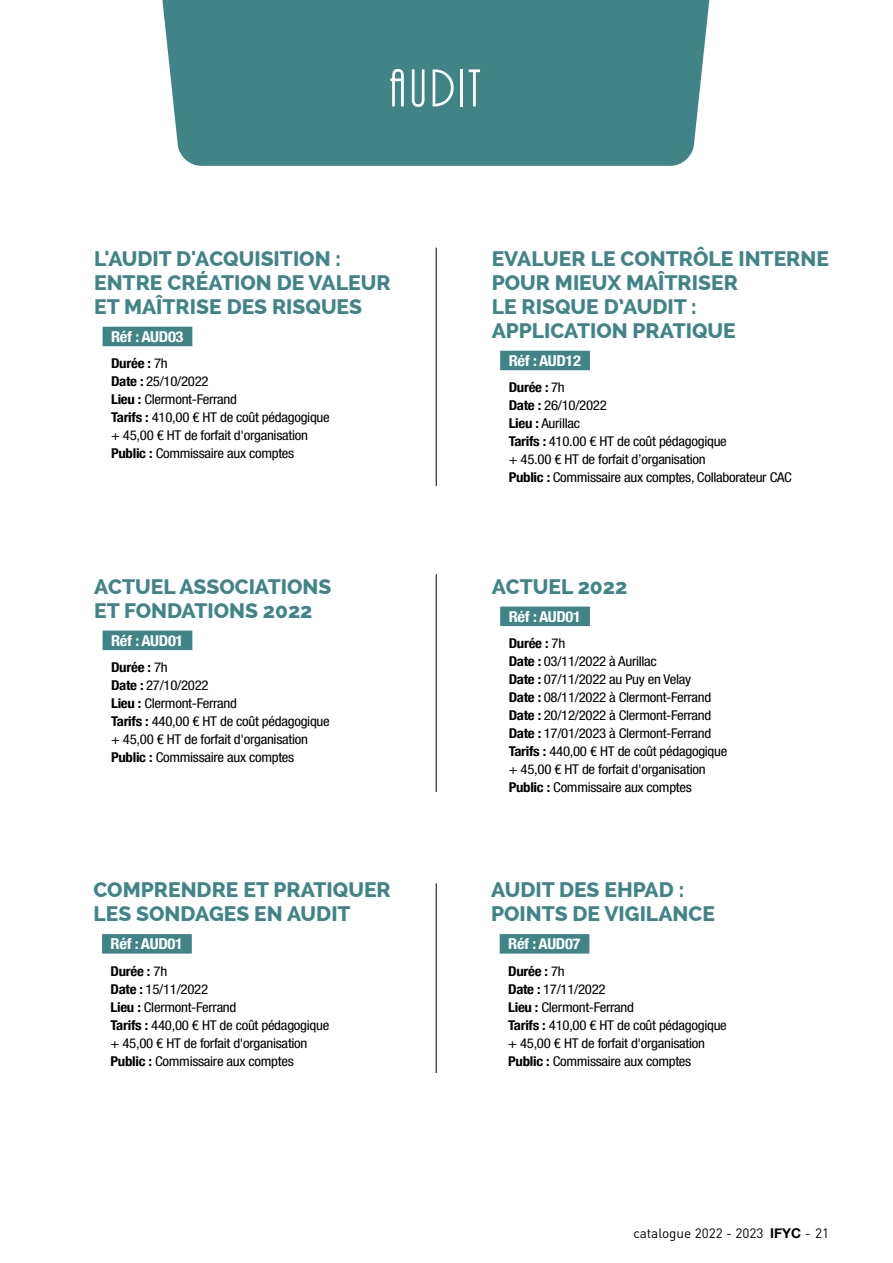
<style>
.page{position:relative;width:893px;height:1263px;background:#fff}
.page>*{position:absolute;margin:0;border:0;box-sizing:border-box;transform-origin:0 0}
.t1{font:55.5px "ARBONNIE";letter-spacing:.05em;color:#fff}
.t2{font:800 21px/24px "Raleway";color:#418488}
.t3{font:700 condensed 15px "Helvetica Neue";letter-spacing:-.02em;color:#fff;scale:1.1 1}
.t4{font:condensed 13.5px/18px "Helvetica Neue LT Std";letter-spacing:-.02em;color:#000;scale:1.1 1}
.t5{font:700 condensed 13.5px "Helvetica Neue";letter-spacing:-.02em;color:#000;scale:1.1 1}
.t6{font:13.5px "DIN";color:#000}
.s1{font-family:"Helvetica Neue LT Std";font-weight:400}
.s2{font-family:"Helvetica Neue";font-weight:700}
</style>
<div class="page">
<div style="left:162px;top:0;width:548px;height:166px;background:#418488"></div>
<hr style="left:436px;top:248px;width:1px;height:238px;background:#000">
<hr style="left:436px;top:574px;width:1px;height:218px;background:#000">
<hr style="left:436px;top:883px;width:1px;height:190px;background:#000">
<div style="left:103px;top:327px;width:89px;height:19px;background:#418488"></div>
<div style="left:500px;top:351px;width:90px;height:19px;background:#418488"></div>
<div style="left:103px;top:631px;width:89px;height:19px;background:#418488"></div>
<div style="left:500px;top:607px;width:90px;height:19px;background:#418488"></div>
<div style="left:102px;top:934px;width:90px;height:19px;background:#418488"></div>
<div style="left:500px;top:934px;width:89px;height:19px;background:#418488"></div>
<h1 class="t1" style="left:389px;top:60px;width:93px">AUDIT</h1>
<h2 class="t2" style="left:94px;top:247px;width:298px">L'AUDIT D'ACQUISITION :<br>ENTRE CRÉATION DE VALEUR<br>ET MAÎTRISE DES RISQUES</h2>
<p class="t3" style="left:111px;top:324px;width:67px">Réf : AUD03</p>
<p class="t5" style="left:111px;top:352px;width:53px">Durée : <span class="s1">7h</span></p>
<p class="t4" style="left:111px;top:373px;width:200px"><span class="s2">Date :</span> 25/10/2022<br><span class="s2">Lieu :</span> Clermont-Ferrand<br><span class="s2">Tarifs :</span> 410,00 € HT de coût pédagogique + 45,00 € HT de forfait d'organisation<br><span class="s2">Public :</span> Commissaire aux comptes</p>
<h2 class="t2" style="left:94px;top:575px;width:239px">ACTUEL ASSOCIATIONS<br>ET FONDATIONS 2022</h2>
<p class="t3" style="left:111px;top:628px;width:67px">Réf : AUD01</p>
<p class="t5" style="left:111px;top:656px;width:53px">Durée : <span class="s1">7h</span></p>
<p class="t4" style="left:111px;top:676px;width:200px"><span class="s2">Date :</span> 27/10/2022<br><span class="s2">Lieu :</span> Clermont-Ferrand<br><span class="s2">Tarifs :</span> 440,00 € HT de coût pédagogique + 45,00 € HT de forfait d'organisation<br><span class="s2">Public :</span> Commissaire aux comptes</p>
<h2 class="t2" style="left:94px;top:878px;width:299px">COMPRENDRE ET PRATIQUER<br>LES SONDAGES EN AUDIT</h2>
<p class="t3" style="left:111px;top:931px;width:67px">Réf : AUD01</p>
<p class="t5" style="left:111px;top:960px;width:53px">Durée : <span class="s1">7h</span></p>
<p class="t4" style="left:111px;top:980px;width:200px"><span class="s2">Date :</span> 15/11/2022<br><span class="s2">Lieu :</span> Clermont-Ferrand<br><span class="s2">Tarifs :</span> 440,00 € HT de coût pédagogique + 45,00 € HT de forfait d'organisation<br><span class="s2">Public :</span> Commissaire aux comptes</p>
<h2 class="t2" style="left:492px;top:247px;width:339px">EVALUER LE CONTRÔLE INTERNE<br>POUR MIEUX MAÎTRISER<br>LE RISQUE D’AUDIT :<br>APPLICATION PRATIQUE</h2>
<p class="t3" style="left:509px;top:348px;width:67px">Réf : AUD12</p>
<p class="t5" style="left:509px;top:376px;width:53px">Durée : <span class="s1">7h</span></p>
<p class="t4" style="left:509px;top:397px;width:259px"><span class="s2">Date :</span> 26/10/2022<br><span class="s2">Lieu :</span> Aurillac<br><span class="s2">Tarifs :</span> 410.00 € HT de coût pédagogique<br>+ 45.00 € HT de forfait d’organisation<br><span class="s2">Public :</span> Commissaire aux comptes, Collaborateur CAC</p>
<h2 class="t2" style="left:492px;top:575px;width:137px">ACTUEL 2022</h2>
<p class="t3" style="left:509px;top:604px;width:67px">Réf : AUD01</p>
<p class="t5" style="left:509px;top:632px;width:53px">Durée : <span class="s1">7h</span></p>
<p class="t4" style="left:509px;top:652px;width:200px"><span class="s2">Date :</span> 03/11/2022 à Aurillac<br><span class="s2">Date :</span> 07/11/2022 au Puy en Velay<br><span class="s2">Date :</span> 08/11/2022 à Clermont-Ferrand <span class="s2">Date :</span> 20/12/2022 à Clermont-Ferrand <span class="s2">Date :</span> 17/01/2023 à Clermont-Ferrand <span class="s2">Tarifs :</span> 440,00 € HT de coût pédagogique + 45,00 € HT de forfait d'organisation <span class="s2">Public :</span> Commissaire aux comptes</p>
<h2 class="t2" style="left:491px;top:878px;width:225px">AUDIT DES EHPAD :<br>POINTS DE VIGILANCE</h2>
<p class="t3" style="left:508px;top:931px;width:67px">Réf : AUD07</p>
<p class="t5" style="left:508px;top:960px;width:53px">Durée : <span class="s1">7h</span></p>
<p class="t4" style="left:508px;top:980px;width:200px"><span class="s2">Date :</span> 17/11/2022<br><span class="s2">Lieu :</span> Clermont-Ferrand<br><span class="s2">Tarifs :</span> 410,00 € HT de coût pédagogique + 45,00 € HT de forfait d'organisation<br><span class="s2">Public :</span> Commissaire aux comptes</p>
<p class="t6" style="left:633px;top:1225px;width:197px">catalogue 2022 - 2023 <span class="s2">IFYC</span> - 21</p>
</div>
